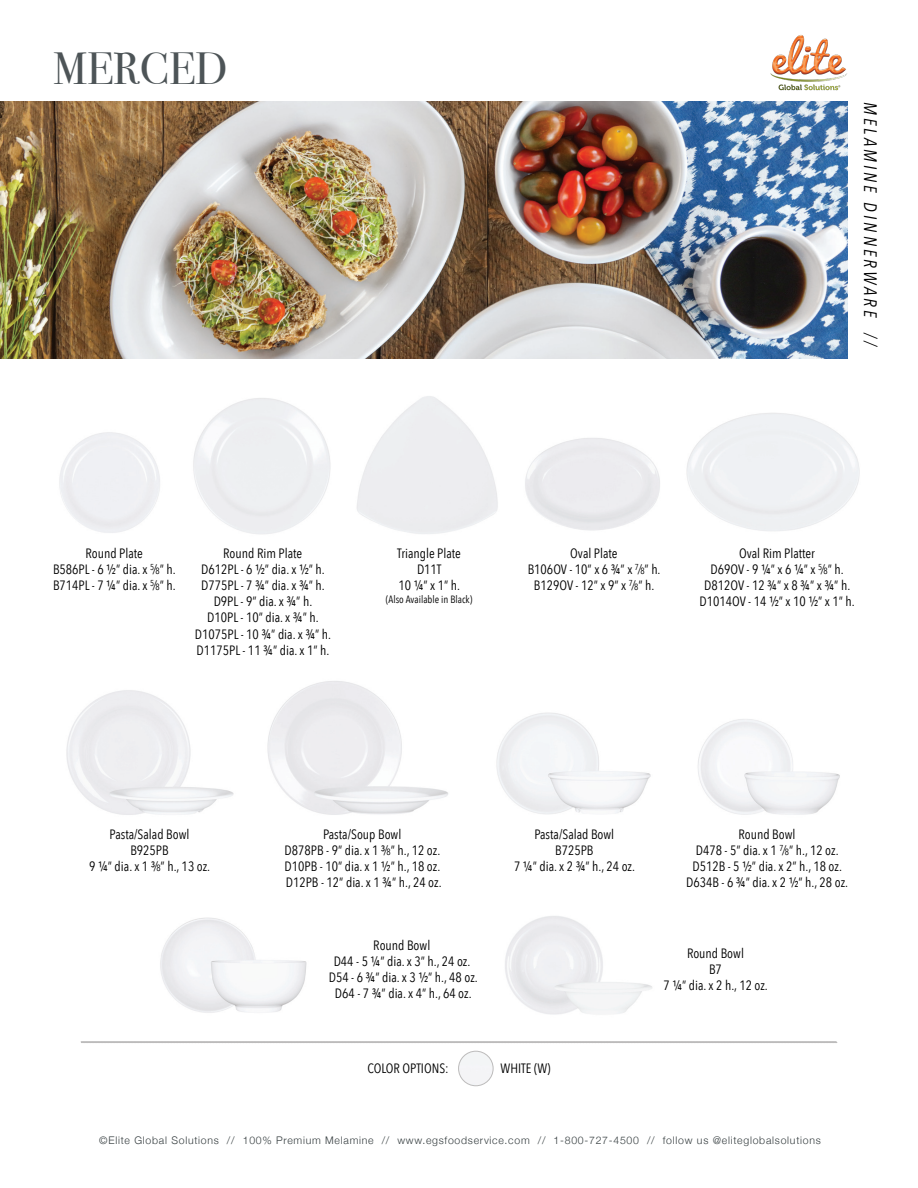
<style>
.page{position:relative;width:918px;height:1188px;background:#fff}
.page>*{position:absolute;margin:0;border:0;box-sizing:border-box;transform-origin:0 0}
.t1{font:45px "Bodoni Svty Two ITCTT";color:#4d5457}
.t2{font:italic 18px "Avenir Next Condensed";letter-spacing:.17em;color:#000001}
.t3{font:13.5px/16.2px "Avenir Next Condensed";color:#000001;text-align:center}
.t4{font:300 10.5px "Helvetica Neue";letter-spacing:.07em;color:#353d3f}
.t5{font:10.5px "Avenir Next Condensed";color:#000001}
.s1{font-size:9px}
</style>
<div class="page">
<img style="left:0;top:102px;width:848px;height:257px">
<svg style="left:80px;top:1041px;width:758px;height:2px;background:#c0bfbf"></svg>
<img style="left:762px;top:35px;width:86px;height:73px">
<img style="left:459px;top:1051px;width:34px;height:35px;border-radius:17px">
<div style="left:458px;top:1051px;width:35px;height:35px;border:1px solid #bcbbbb;border-radius:50%"></div>
<img style="left:267px;top:681px;width:181px;height:134px">
<img style="left:66px;top:690px;width:168px;height:125px">
<img style="left:496px;top:712px;width:155px;height:102px">
<img style="left:698px;top:719px;width:142px;height:96px">
<img style="left:160px;top:917px;width:147px;height:96px">
<img style="left:505px;top:916px;width:147px;height:99px">
<p class="t1" style="left:53px;top:32px;width:176px">MERCED</p>
<p class="t2" style="left:881px;top:102px;width:247px;rotate:90deg">MELAMINE DINNERWARE //</p>
<p class="t3" style="left:85px;top:544px;width:59px">Round Plate</p>
<p class="t3" style="left:53px;top:560px;width:124px;text-align:left">B586PL - 6 ½” dia. x <sup>5</sup>/<span class="s1">8</span>” h.<br>B714PL - 7 ¼” dia. x <sup>5</sup>/<span class="s1">8</span>” h.</p>
<p class="t3" style="left:201px;top:544px;width:125px">Round Rim Plate<br>D612PL - 6 1/2” dia. x 1/2” h.</p>
<p class="t3" style="left:201px;top:576px;width:125px">D775PL - 7 3/4” dia. x 3/4” h.</p>
<p class="t3" style="left:207px;top:593px;width:113px">D9PL - 9” dia. x 3/4” h.<br>D10PL - 10” dia. x 3/4” h.</p>
<p class="t3" style="left:195px;top:625px;width:138px">D1075PL - 10 3/4” dia. x 3/4” h.</p>
<p class="t3" style="left:197px;top:641px;width:134px">D1175PL - 11 3/4” dia. x 1” h.</p>
<p class="t3" style="left:397px;top:544px;width:65px">Triangle Plate</p>
<p class="t3" style="left:417px;top:560px;width:26px">D11T</p>
<p class="t3" style="left:399px;top:576px;width:63px">10 ¼” x 1” h.</p>
<p class="t5" style="left:386px;top:590px;width:88px">(Also Available in Black)</p>
<p class="t3" style="left:570px;top:544px;width:49px">Oval Plate</p>
<p class="t3" style="left:528px;top:560px;width:134px">B106OV - 10” x 6 ¾” x <sup>7</sup>/<span class="s1">8</span>” h.</p>
<p class="t3" style="left:534px;top:576px;width:122px">B129OV - 12” x 9” x <sup>7</sup>/<span class="s1">8</span>” h.</p>
<p class="t3" style="left:711px;top:544px;width:135px">Oval Rim Platter<br>D69OV - 9 1/4” x 6 1/4” x <sup>5</sup>/<span class="s1">8</span>” h.</p>
<p class="t3" style="left:704px;top:576px;width:148px">D812OV - 12 3/4” x 8 3/4” x 3/4” h.</p>
<p class="t3" style="left:700px;top:593px;width:157px">D1014OV - 14 1/2” x 10 1/2” x 1” h.</p>
<p class="t3" style="left:110px;top:825px;width:81px">Pasta/Salad Bowl</p>
<p class="t3" style="left:130px;top:841px;width:40px">B925PB</p>
<p class="t3" style="left:89px;top:858px;width:122px">9 ¼” dia. x 1 3/<span class="s1">8</span>” h., 13 oz.</p>
<p class="t3" style="left:285px;top:825px;width:157px">Pasta/Soup Bowl<br>D878PB - 9” dia. x 1 3/<span class="s1">8</span>” h., 12 oz.</p>
<p class="t3" style="left:285px;top:858px;width:157px">D10PB - 10” dia. x 1 1/2” h., 18 oz.</p>
<p class="t3" style="left:286px;top:874px;width:157px">D12PB - 12” dia. x 1 3/4” h., 24 oz.</p>
<p class="t3" style="left:334px;top:936px;width:138px">Round Bowl<br>D44 - 5 1/4” dia. x 3” h., 24 oz.</p>
<p class="t3" style="left:329px;top:969px;width:151px">D54 - 6 3/4” dia. x 3 1/2” h., 48 oz.</p>
<p class="t3" style="left:335px;top:985px;width:138px">D64 - 7 3/4” dia. x 4” h., 64 oz.</p>
<p class="t3" style="left:534px;top:825px;width:81px">Pasta/Salad Bowl</p>
<p class="t3" style="left:555px;top:841px;width:40px">B725PB</p>
<p class="t3" style="left:514px;top:858px;width:122px">7 ¼” dia. x 2 ¾” h., 24 oz.</p>
<p class="t3" style="left:738px;top:825px;width:58px">Round Bowl</p>
<p class="t3" style="left:696px;top:841px;width:144px">D478 - 5” dia. x 1 <sup>7</sup>/<span class="s1">8</span>” h., 12 oz.</p>
<p class="t3" style="left:692px;top:858px;width:151px">D512B - 5 1/2” dia. x 2” h., 18 oz.</p>
<p class="t3" style="left:686px;top:874px;width:163px">D634B - 6 3/4” dia. x 2 1/2” h., 28 oz.</p>
<p class="t3" style="left:687px;top:944px;width:58px">Round Bowl</p>
<p class="t3" style="left:709px;top:961px;width:14px">B7</p>
<p class="t3" style="left:663px;top:977px;width:106px">7 ¼” dia. x 2 h., 12 oz.</p>
<p class="t3" style="left:368px;top:1060px;width:83px">COLOR OPTIONS:</p>
<p class="t3" style="left:501px;top:1060px;width:52px">WHITE (W)</p>
<p class="t4" style="left:99px;top:1132px;width:723px">©Elite Global Solutions // 100% Premium Melamine // www.egsfoodservice.com // 1-800-727-4500 // follow us @eliteglobalsolutions</p>
</div>
